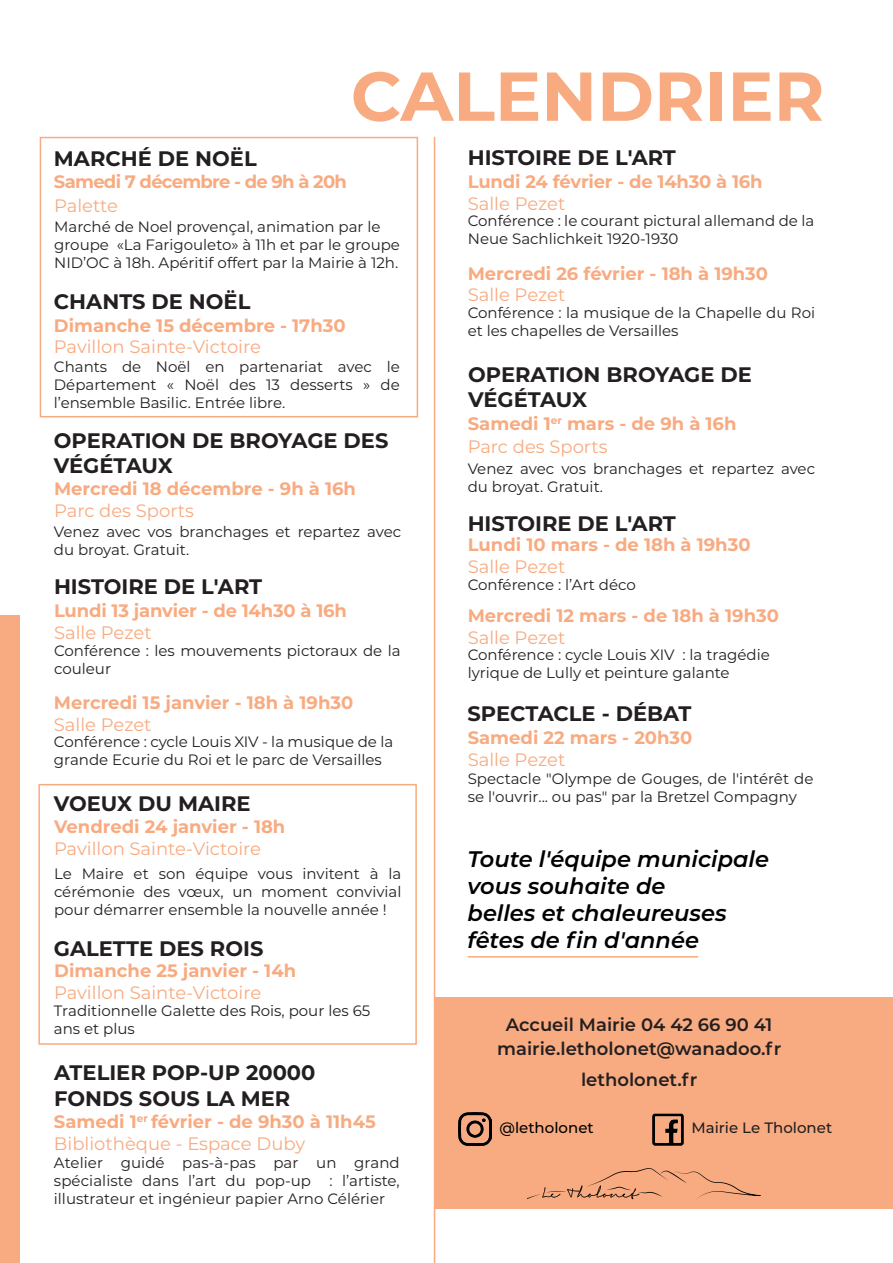
<style>
.page{position:relative;width:893px;height:1263px;background:#fff}
.page>*{position:absolute;margin:0;border:0;box-sizing:border-box;transform-origin:0 0}
.t1{font:700 69px "Montserrat";color:#f8ab81}
.t2{font:italic 600 22.5px/27px "Montserrat";color:#000001}
.t3{font:700 21px/25.2px "Montserrat";color:#231f20}
.t4{font:700 18px/23.4px "Montserrat";color:#f8ab81}
.t5{font:18px "Montserrat";color:#f8ab81}
.t6{font:600 18px/24.2px "Montserrat";color:#231f20;text-align:center}
.t7{font:700 18px "Montserrat";letter-spacing:-.04em;color:#f8ab81}
.t8{font:15px/18px "Montserrat";color:#231f20}
.t9{font:500 15px "Montserrat";color:#231f20}
.t10{font:500 15px "Montserrat";color:#000}
.s1{font-weight:400}
</style>
<div class="page">
<div style="left:435px;top:997px;width:458px;height:212px;background:#f8ab81"></div>
<hr style="left:434px;top:137px;width:1px;height:1126px;background:#f8ab81">
<div style="left:0;top:615px;width:19px;height:648px;background:#f8ab81"></div>
<svg style="left:527px;top:1168px;width:234px;height:31px"></svg>
<div style="left:40px;top:137px;width:378px;height:280px;border:2px solid #f8ab81"></div>
<div style="left:38px;top:784px;width:379px;height:261px;border:2px solid #f8ab81"></div>
<img style="left:459px;top:1113px;width:33px;height:33px">
<img style="left:652px;top:1113px;width:32px;height:33px">
<hr style="left:468px;top:956px;width:230px;height:1px;background:#f8ab81">
<h1 class="t1" style="left:351px;top:47px;width:475px">CALENDRIER</h1>
<h3 class="t3" style="left:54px;top:144px;width:204px">MARCHÉ DE NOËL</h3>
<p class="t7" style="left:54px;top:169px;width:294px">Samedi 7 décembre - de 9h à 20h</p>
<p class="t5" style="left:54px;top:193px;width:65px">Palette</p>
<p class="t8" style="left:54px;top:217px;width:347px">Marché de Noel provençal, animation par le groupe «La Farigouleto» à 11h et par le groupe<br>NID’OC à 18h. Apéritif offert par la Mairie à 12h.</p>
<h3 class="t3" style="left:54px;top:288px;width:198px">CHANTS DE NOËL</h3>
<p class="t4" style="left:54px;top:313px;width:293px">Dimanche 15 décembre - 17h30</p>
<p class="t5" style="left:54px;top:335px;width:209px">Pavillon Sainte-Victoire</p>
<p class="t8" style="left:54px;top:357px;width:347px;text-align:justify">Chants de Noël en partenariat avec le Département « Noël des 13 desserts » de l’ensemble Basilic. Entrée libre.</p>
<h3 class="t3" style="left:54px;top:427px;width:336px">OPERATION DE BROYAGE DES<br>VÉGÉTAUX</h3>
<p class="t4" style="left:54px;top:476px;width:303px">Mercredi 18 décembre - 9h à 16h</p>
<p class="t5" style="left:54px;top:498px;width:141px">Parc des Sports</p>
<p class="t8" style="left:54px;top:522px;width:349px">Venez avec vos branchages et repartez avec du broyat. Gratuit.</p>
<h3 class="t3" style="left:54px;top:573px;width:210px">HISTOIRE DE L'ART</h3>
<p class="t4" style="left:54px;top:598px;width:294px">Lundi 13 janvier - de 14h30 à 16h</p>
<p class="t5" style="left:54px;top:620px;width:99px">Salle Pezet</p>
<p class="t8" style="left:54px;top:641px;width:348px">Conférence : les mouvements pictoraux de la couleur</p>
<p class="t4" style="left:54px;top:690px;width:301px">Mercredi 15 janvier - 18h à 19h30</p>
<p class="t5" style="left:54px;top:712px;width:99px">Salle Pezet</p>
<p class="t8" style="left:54px;top:732px;width:341px">Conférence : cycle Louis XIV - la musique de la grande Ecurie du Roi et le parc de Versailles</p>
<h3 class="t3" style="left:54px;top:790px;width:198px">VOEUX DU MAIRE</h3>
<p class="t4" style="left:54px;top:814px;width:233px">Vendredi 24 janvier - 18h</p>
<p class="t5" style="left:54px;top:836px;width:209px">Pavillon Sainte-Victoire</p>
<p class="t8" style="left:54px;top:864px;width:349px;text-align:justify">Le Maire et son équipe vous invitent à la cérémonie des vœux, un moment convivial pour démarrer ensemble la nouvelle année !</p>
<h3 class="t3" style="left:54px;top:935px;width:211px">GALETTE DES ROIS</h3>
<p class="t4" style="left:54px;top:958px;width:244px">Dimanche 25 janvier - 14h</p>
<p class="t5" style="left:54px;top:980px;width:209px">Pavillon Sainte-Victoire</p>
<p class="t8" style="left:54px;top:1001px;width:318px">Traditionnelle Galette des Rois, pour les 65 ans et plus</p>
<h3 class="t3" style="left:54px;top:1059px;width:263px">ATELIER POP-UP 20000<br>FONDS SOUS LA MER</h3>
<p class="t4" style="left:54px;top:1110px;width:323px;line-height:21.6px">Samedi 1<sup>er</sup> février - de 9h30 à 11h45<br><span class="s1">Bibliothèque - Espace Duby</span></p>
<p class="t8" style="left:54px;top:1153px;width:347px;text-align:justify">Atelier guidé pas-à-pas par un grand spécialiste dans l’art du pop-up : l’artiste, illustrateur et ingénieur papier Arno Célérier</p>
<h3 class="t3" style="left:468px;top:144px;width:210px">HISTOIRE DE L'ART</h3>
<p class="t4" style="left:468px;top:169px;width:296px">Lundi 24 février - de 14h30 à 16h</p>
<p class="t5" style="left:468px;top:191px;width:99px">Salle Pezet</p>
<p class="t8" style="left:468px;top:212px;width:348px">Conférence : le courant pictural allemand de la<br>Neue Sachlichkeit 1920-1930</p>
<p class="t4" style="left:468px;top:261px;width:302px">Mercredi 26 février - 18h à 19h30</p>
<p class="t5" style="left:468px;top:283px;width:99px">Salle Pezet</p>
<p class="t8" style="left:468px;top:303px;width:349px">Conférence : la musique de la Chapelle du Roi et les chapelles de Versailles</p>
<h3 class="t3" style="left:468px;top:361px;width:285px">OPERATION BROYAGE DE<br>VÉGÉTAUX</h3>
<p class="t4" style="left:468px;top:411px;width:270px">Samedi 1<sup>er</sup> mars - de 9h à 16h<br><span class="s1">Parc des Sports</span></p>
<p class="t8" style="left:468px;top:459px;width:349px">Venez avec vos branchages et repartez avec du broyat. Gratuit.</p>
<h3 class="t3" style="left:468px;top:509px;width:210px">HISTOIRE DE L'ART</h3>
<p class="t4" style="left:468px;top:532px;width:284px">Lundi 10 mars - de 18h à 19h30</p>
<p class="t5" style="left:468px;top:554px;width:99px">Salle Pezet</p>
<p class="t8" style="left:468px;top:575px;width:170px">Conférence : l’Art déco</p>
<p class="t4" style="left:468px;top:603px;width:313px">Mercredi 12 mars - de 18h à 19h30</p>
<p class="t5" style="left:468px;top:625px;width:99px">Salle Pezet</p>
<p class="t8" style="left:468px;top:645px;width:304px">Conférence : cycle Louis XIV : la tragédie lyrique de Lully et peinture galante</p>
<h3 class="t3" style="left:468px;top:700px;width:225px">SPECTACLE - DÉBAT</h3>
<p class="t4" style="left:468px;top:725px;width:226px">Samedi 22 mars - 20h30</p>
<p class="t5" style="left:468px;top:747px;width:99px">Salle Pezet</p>
<p class="t8" style="left:468px;top:769px;width:347px">Spectacle "Olympe de Gouges, de l'intérêt de se l'ouvrir... ou pas" par la Bretzel Compagny</p>
<h2 class="t2" style="left:468px;top:845px;width:303px">Toute l'équipe municipale vous souhaite de<br>belles et chaleureuses fêtes de fin d'année</h2>
<p class="t6" style="left:497px;top:1012px;width:286px">Accueil Mairie 04 42 66 90 41 mairie.letholonet@wanadoo.fr</p>
<p class="t6" style="left:581px;top:1067px;width:118px">letholonet.fr</p>
<p class="t10" style="left:499px;top:1117px;width:96px">@letholonet</p>
<p class="t9" style="left:691px;top:1117px;width:142px">Mairie Le Tholonet</p>
</div>
